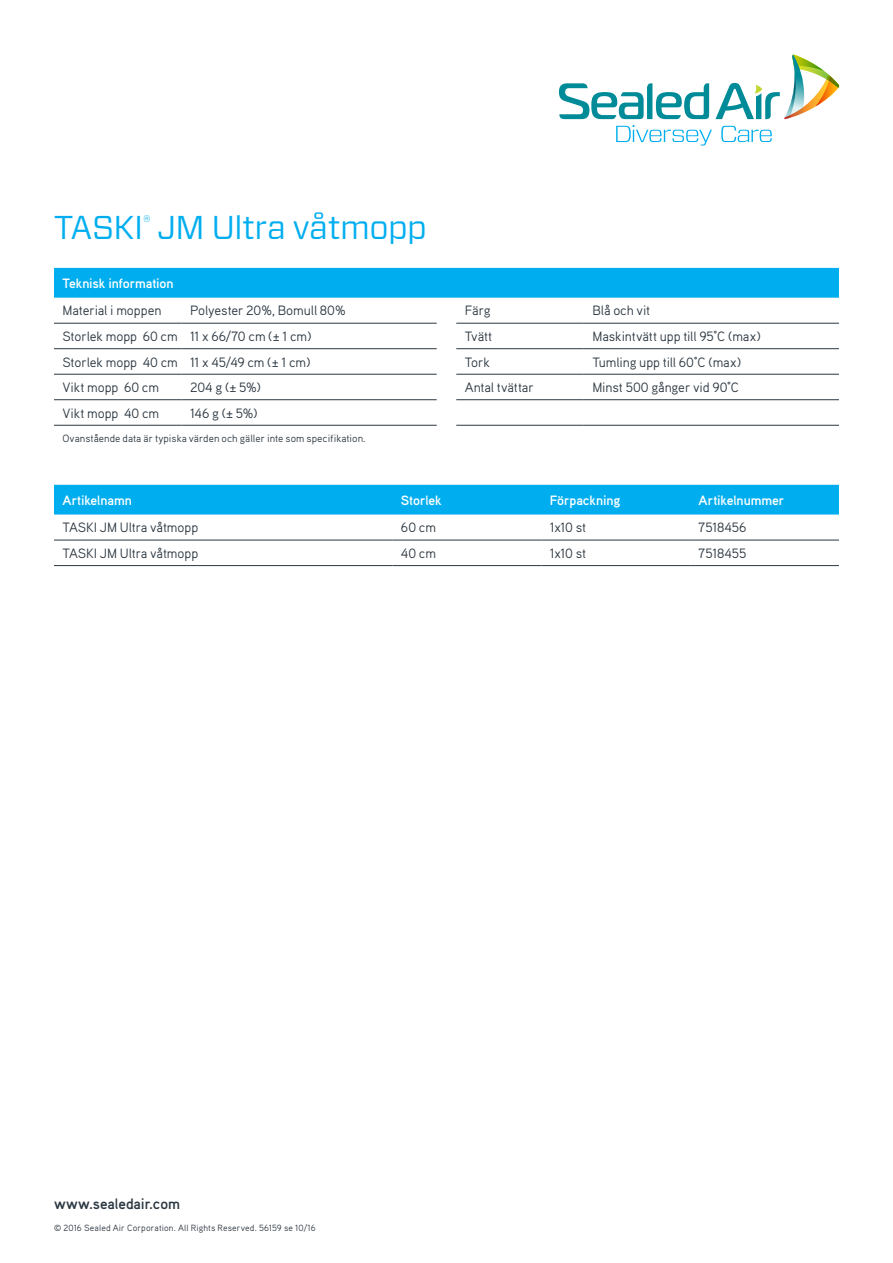
<style>
.page{position:relative;width:893px;height:1263px;background:#fff}
.page>*{position:absolute;margin:0;border:0;box-sizing:border-box;transform-origin:0 0}
.Product_Head_Blue_Pa{font:33px "Forza";letter-spacing:-.015em;color:#00aeef}
.t1{font:700 15px "Aaux Pro OT";letter-spacing:-.005em;color:#2c3741}
.Table_Text_Black{font:13.5px "Aaux Pro OT";letter-spacing:-.01em;color:#2c3741}
.Table_Heads_Bold_Whi{font:700 13.5px "Aaux Pro OT";letter-spacing:-.005em;color:#fff}
.Small_Text_Regular{font:10.5px "Aaux Pro OT";letter-spacing:.005em;color:#2c3741}
.t2{font:9px "Aaux Pro OT";letter-spacing:.01em;color:#2c3741}
</style>
<div class="page">
<svg style="left:559px;top:83px;width:150px;height:36px"></svg>
<svg style="left:715px;top:55px;width:124px;height:64px"></svg>
<svg style="left:616px;top:125px;width:96px;height:21px"></svg>
<svg style="left:721px;top:126px;width:51px;height:16px"></svg>
<div style="left:54px;top:268px;width:785px;height:30px;background:#00aeef"></div>
<hr style="left:54px;top:323px;width:128px;height:1px;background:#2c3741">
<hr style="left:456px;top:323px;width:128px;height:1px;background:#2c3741">
<hr style="left:584px;top:323px;width:255px;height:1px;background:#2c3741">
<hr style="left:182px;top:323px;width:255px;height:1px;background:#2c3741">
<hr style="left:54px;top:348px;width:128px;height:1px;background:#2c3741">
<hr style="left:182px;top:348px;width:255px;height:1px;background:#2c3741">
<hr style="left:456px;top:348px;width:128px;height:1px;background:#2c3741">
<hr style="left:584px;top:348px;width:255px;height:1px;background:#2c3741">
<hr style="left:54px;top:374px;width:128px;height:1px;background:#2c3741">
<hr style="left:182px;top:374px;width:255px;height:1px;background:#2c3741">
<hr style="left:456px;top:374px;width:128px;height:1px;background:#2c3741">
<hr style="left:584px;top:374px;width:255px;height:1px;background:#2c3741">
<hr style="left:54px;top:399px;width:128px;height:1px;background:#2c3741">
<hr style="left:182px;top:399px;width:255px;height:1px;background:#2c3741">
<hr style="left:456px;top:399px;width:128px;height:1px;background:#2c3741">
<hr style="left:584px;top:399px;width:255px;height:1px;background:#2c3741">
<hr style="left:54px;top:425px;width:128px;height:1px;background:#2c3741">
<hr style="left:182px;top:425px;width:255px;height:1px;background:#2c3741">
<hr style="left:456px;top:425px;width:128px;height:1px;background:#2c3741">
<hr style="left:584px;top:425px;width:255px;height:1px;background:#2c3741">
<div style="left:54px;top:485px;width:785px;height:29px;background:#00aeef"></div>
<hr style="left:54px;top:540px;width:338px;height:1px;background:#2c3741">
<hr style="left:392px;top:540px;width:149px;height:1px;background:#2c3741">
<hr style="left:541px;top:540px;width:149px;height:1px;background:#2c3741">
<hr style="left:690px;top:540px;width:149px;height:1px;background:#2c3741">
<hr style="left:54px;top:565px;width:338px;height:1px;background:#2c3741">
<hr style="left:392px;top:565px;width:149px;height:1px;background:#2c3741">
<hr style="left:541px;top:565px;width:149px;height:1px;background:#2c3741">
<hr style="left:690px;top:565px;width:149px;height:1px;background:#2c3741">
<p class="Product_Head_Blue_Pa" style="left:54px;top:205px;width:374px">TASKI<sup>®</sup> JM Ultra våtmopp</p>
<p class="Table_Heads_Bold_Whi" style="left:63px;top:275px;width:113px">Teknisk information</p>
<p class="Table_Text_Black" style="left:63px;top:302px;width:101px">Material i moppen</p>
<p class="Table_Text_Black" style="left:190px;top:302px;width:157px">Polyester 20%, Bomull 80%</p>
<p class="Table_Text_Black" style="left:465px;top:302px;width:27px">Färg</p>
<p class="Table_Text_Black" style="left:592px;top:302px;width:60px">Blå och vit</p>
<p class="Table_Text_Black" style="left:63px;top:328px;width:117px">Storlek mopp 60 cm</p>
<p class="Table_Text_Black" style="left:190px;top:328px;width:123px">11 x 66/70 cm (± 1 cm)</p>
<p class="Table_Text_Black" style="left:465px;top:328px;width:29px">Tvätt</p>
<p class="Table_Text_Black" style="left:592px;top:328px;width:170px">Maskintvätt upp till 95°C (max)</p>
<p class="Table_Text_Black" style="left:63px;top:353px;width:117px">Storlek mopp 40 cm</p>
<p class="Table_Text_Black" style="left:190px;top:353px;width:122px">11 x 45/49 cm (± 1 cm)</p>
<p class="Table_Text_Black" style="left:465px;top:353px;width:27px">Tork</p>
<p class="Table_Text_Black" style="left:592px;top:353px;width:150px">Tumling upp till 60°C (max)</p>
<p class="Table_Text_Black" style="left:63px;top:379px;width:98px">Vikt mopp 60 cm</p>
<p class="Table_Text_Black" style="left:190px;top:379px;width:72px">204 g (± 5%)</p>
<p class="Table_Text_Black" style="left:465px;top:379px;width:71px">Antal tvättar</p>
<p class="Table_Text_Black" style="left:592px;top:379px;width:148px">Minst 500 gånger vid 90°C</p>
<p class="Table_Text_Black" style="left:63px;top:404px;width:98px">Vikt mopp 40 cm</p>
<p class="Table_Text_Black" style="left:190px;top:404px;width:69px">146 g (± 5%)</p>
<p class="Small_Text_Regular" style="left:63px;top:432px;width:305px">Ovanstående data är typiska värden och gäller inte som specifikation.</p>
<p class="Table_Heads_Bold_Whi" style="left:63px;top:491px;width:71px">Artikelnamn</p>
<p class="Table_Heads_Bold_Whi" style="left:401px;top:491px;width:42px">Storlek</p>
<p class="Table_Heads_Bold_Whi" style="left:550px;top:491px;width:72px">Förpackning</p>
<p class="Table_Heads_Bold_Whi" style="left:699px;top:491px;width:87px">Artikelnummer</p>
<p class="Table_Text_Black" style="left:63px;top:519px;width:137px">TASKI JM Ultra våtmopp</p>
<p class="Table_Text_Black" style="left:401px;top:519px;width:37px">60 cm</p>
<p class="Table_Text_Black" style="left:550px;top:519px;width:38px">1x10 st</p>
<p class="Table_Text_Black" style="left:699px;top:519px;width:49px">7518456</p>
<p class="Table_Text_Black" style="left:63px;top:545px;width:137px">TASKI JM Ultra våtmopp</p>
<p class="Table_Text_Black" style="left:401px;top:545px;width:37px">40 cm</p>
<p class="Table_Text_Black" style="left:550px;top:545px;width:38px">1x10 st</p>
<p class="Table_Text_Black" style="left:699px;top:545px;width:49px">7518455</p>
<p class="t1" style="left:54px;top:1194px;width:127px">www.sealedair.com</p>
<p class="t2" style="left:54px;top:1222px;width:263px">© 2016 Sealed Air Corporation. All Rights Reserved. 56159 se 10/16</p>
</div>
